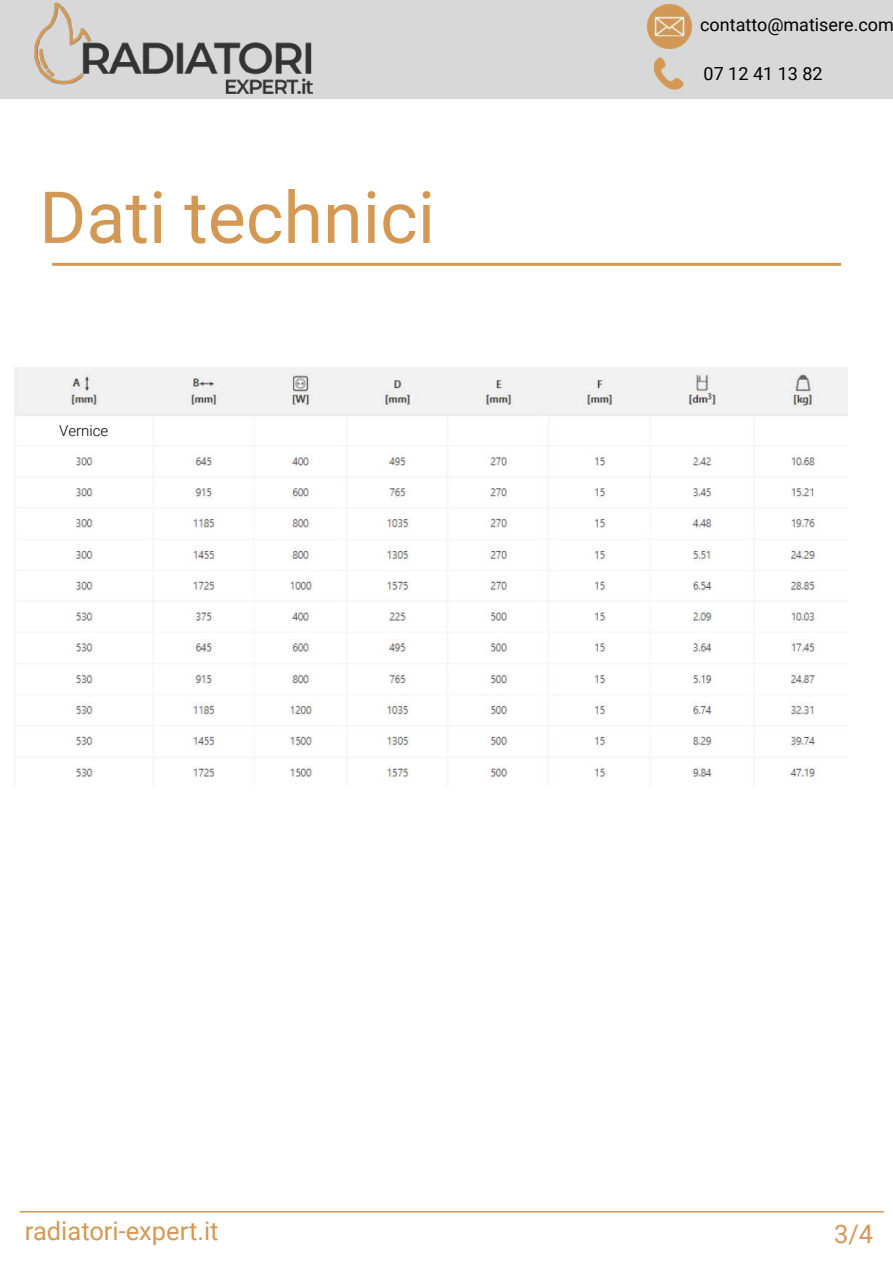
<style>
.page{position:relative;width:893px;height:1263px;background:#fff}
.page>*{position:absolute;margin:0;border:0;box-sizing:border-box;transform-origin:0 0}
.t1{font:71.85px "Roboto";color:#d49855}
.t2{font:25.5px "Roboto";color:#d49855}
.t3{font:18px "Roboto";color:#000}
.t4{font:300 15px "Roboto";color:#000}
</style>
<div class="page">
<div style="left:0;top:0;width:893px;height:99px;background:#d8d8d8"></div>
<img style="left:647px;top:4px;width:44px;height:44px">
<img style="left:653px;top:58px;width:31px;height:31px">
<hr style="left:20px;top:1211px;width:864px;height:1px;background:#d49855">
<hr style="left:52px;top:263px;width:789px;height:3px;background:#d49855">
<img style="left:14px;top:368px;width:833px;height:419px">
<img style="left:34px;top:2px;width:279px;height:92px">
<h1 class="t1" style="left:39px;top:167px;width:397px">Dati technici</h1>
<p class="t4" style="left:59px;top:421px;width:51px">Vernice</p>
<p class="t3" style="left:700px;top:12px;width:195px">contatto@matisere.com</p>
<p class="t3" style="left:704px;top:60px;width:121px">07 12 41 13 82</p>
<h2 class="t2" style="left:25px;top:1213px;width:195px">radiatori-expert.it</h2>
<h2 class="t2" style="left:834px;top:1216px;width:41px">3/4</h2>
</div>
